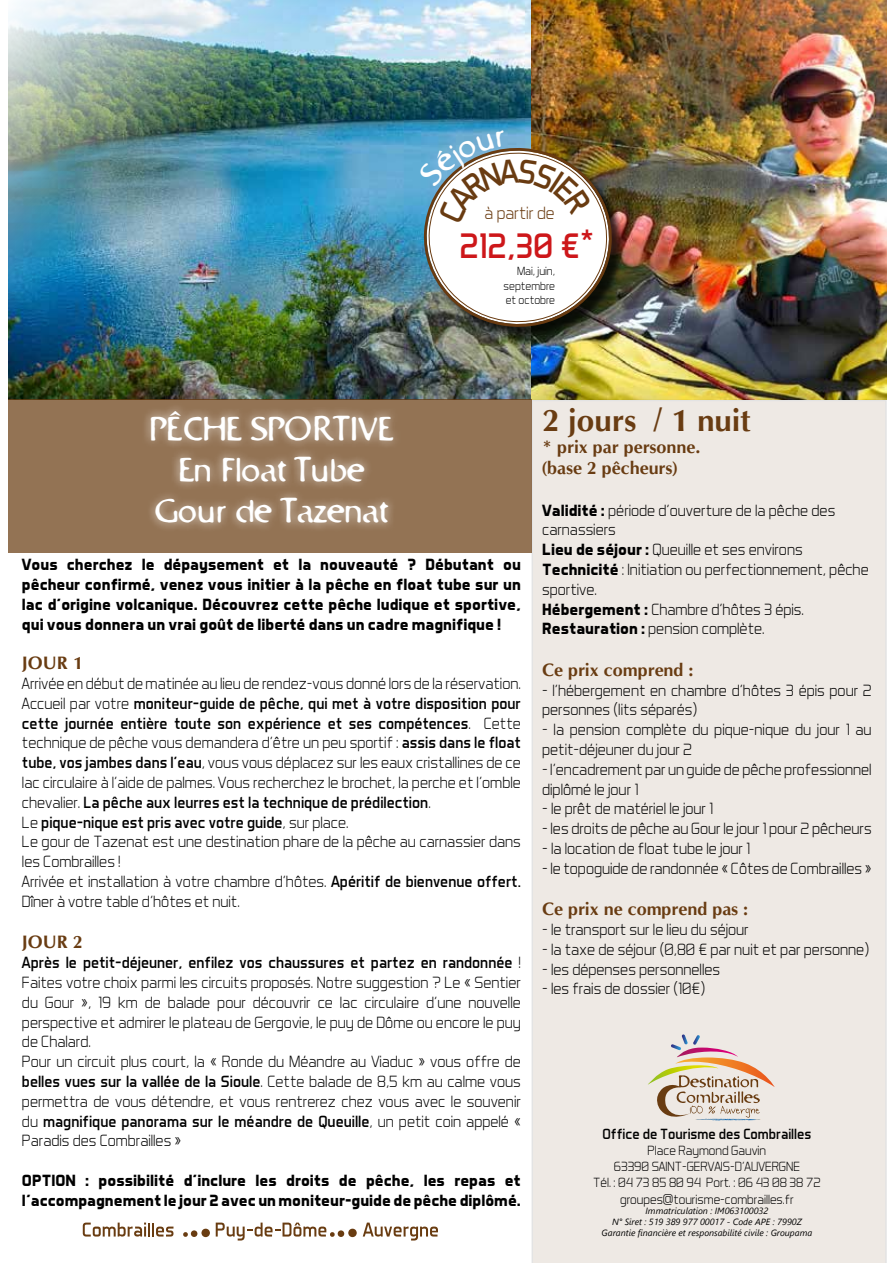
<style>
.page{position:relative;width:893px;height:1263px;background:#fff}
.page>*{position:absolute;margin:0;border:0;box-sizing:border-box;transform-origin:0 0}
.t1{font:36px "Aero Matics";color:#cd171a}
.t2{font:34.5px/41.4px "Bastard";color:#fff;text-align:center}
.t3{font:700 31.5px "CG Omega";color:#693c12}
.t4{font:700 18px/21.6px "CG Omega";color:#693c12}
.t5{font:300 18px "Aero Matics";color:#693b11}
.t6{font:300 16.5px/19.8px "Aero Matics";color:#000}
.t7{font:700 16.5px/19.8px "Aero Matics";color:#000;text-align:justify}
.t8{font:15px "Aero Matics";color:#000}
.t9{font:300 13.5px/16.2px "Aero Matics";color:#000;text-align:center}
.t10{font:300 12px/14.4px "Aero Matics";color:#000;text-align:justify}
.t11{font:italic 9px/10.8px "Segoe UI";color:#000;text-align:center}
.s1{font-size:41.4px}
.s2{font-weight:400}
.s3{font-weight:700}
</style>
<div class="page">
<img style="left:9px;top:0;width:522px;height:400px">
<img style="left:531px;top:0;width:356px;height:400px">
<div style="left:531px;top:400px;width:356px;height:863px;background:#eee9e4"></div>
<svg style="left:183px;top:1229px;width:27px;height:8px"></svg>
<svg style="left:83px;top:1222px;width:90px;height:14px"></svg>
<svg style="left:216px;top:1222px;width:141px;height:18px"></svg>
<svg style="left:363px;top:1222px;width:75px;height:18px"></svg>
<svg style="left:648px;top:1034px;width:127px;height:89px;background:#decec0"></svg>
<div style="left:426px;top:150px;width:200px;height:191px;background:#000;opacity:.75"></div>
<div style="left:9px;top:400px;width:522px;height:153px;background:#937354"></div>
<div style="left:141px;top:402px;width:261px;height:131px;background:#fff;opacity:.75"></div>
<img style="left:417px;top:130px;width:200px;height:199px">
<p class="t5" style="left:484px;top:202px;width:72px">à partir de</p>
<h1 class="t1" style="left:459px;top:224px;width:137px">212,30 €<span class="s1">*</span></h1>
<p class="t10" style="left:504px;top:264px;width:53px;text-indent:13px">Mai, juin, septembre et octobre</p>
<h2 class="t2" style="left:149px;top:408px;width:245px">PÊCHE SPORTIVE<br>En Float Tube<br>Gour de Tazenat</h2>
<p class="t7" style="left:22px;top:554px;width:500px">Vous cherchez le dépaysement et la nouveauté ? Débutant ou pêcheur confirmé, venez vous initier à la pêche en float tube sur un lac d’origine volcanique. Découvrez cette pêche ludique et sportive, qui vous donnera un vrai goût de liberté dans un cadre magnifique !</p>
<p class="t4" style="left:22px;top:652px;width:62px">JOUR 1</p>
<p class="t6" style="left:22px;top:673px;width:500px">Arrivée en début de matinée au lieu de rendez-vous donné lors de la réservation.<br>Accueil par votre <span class="s2">moniteur-guide de pêche, qui met à votre disposition pour cette journée entière toute son expérience et ses compétences</span>. Cette technique de pêche vous demandera d’être un peu sportif : <span class="s2">assis dans le float tube, vos jambes dans l’eau</span>, vous vous déplacez sur les eaux cristallines de ce lac circulaire à l’aide de palmes. Vous recherchez le brochet, la perche et l’omble chevalier. <span class="s2">La pêche aux leurres est la technique de prédilection</span>.<br>Le <span class="s2">pique-nique est pris avec votre guide</span>, sur place.<br>Le gour de Tazenat est une destination phare de la pêche au carnassier dans les Combrailles !<br>Arrivée et installation à votre chambre d’hôtes. <span class="s2">Apéritif de bienvenue offert.<br></span>Dîner à votre table d’hôtes et nuit.</p>
<p class="t4" style="left:22px;top:931px;width:62px">JOUR 2</p>
<p class="t6" style="left:22px;top:952px;width:500px"><span class="s2">Après le petit-déjeuner, enfilez vos chaussures et partez en randonnée</span> !<br>Faites votre choix parmi les circuits proposés. Notre suggestion ? Le « Sentier du Gour », 19 km de balade pour découvrir ce lac circulaire d’une nouvelle perspective et admirer le plateau de Gergovie, le puy de Dôme ou encore le puy de Chalard.<br>Pour un circuit plus court, la « Ronde du Méandre au Viaduc » vous offre de <span class="s2">belles vues sur la vallée de la Sioule</span>. Cette balade de 8,5 km au calme vous permettra de vous détendre, et vous rentrerez chez vous avec le souvenir du <span class="s2">magnifique panorama sur le méandre de Queuille</span>, un petit coin appelé « Paradis des Combrailles »</p>
<p class="t7" style="left:22px;top:1170px;width:500px">OPTION : possibilité d’inclure les droits de pêche, les repas et l’accompagnement le jour 2 avec un moniteur-guide de pêche diplômé.</p>
<h3 class="t3" style="left:542px;top:400px;width:210px">2 jours / 1 nuit</h3>
<p class="t4" style="left:542px;top:436px;width:160px">* prix par personne. (base 2 pêcheurs)</p>
<p class="t6" style="left:542px;top:500px;width:328px"><span class="s3">Validité :</span> période d’ouverture de la pêche des carnassiers<br><span class="s3">Lieu de séjour :</span> Queuille et ses environs <span class="s3">Technicité</span> : Initiation ou perfectionnement, pêche sportive.<br><span class="s3">Hébergement :</span> Chambre d’hôtes 3 épis.<br><span class="s3">Restauration :</span> pension complète.</p>
<p class="t4" style="left:542px;top:659px;width:153px">Ce prix comprend :</p>
<p class="t6" style="left:542px;top:680px;width:331px">- l’hébergement en chambre d’hôtes 3 épis pour 2 personnes (lits séparés)</p>
<p class="t6" style="left:542px;top:719px;width:331px">- la pension complète du pique-nique du jour 1 au petit-déjeuner du jour 2</p>
<p class="t6" style="left:542px;top:759px;width:331px">- l’encadrement par un guide de pêche professionnel diplômé le jour 1</p>
<p class="t6" style="left:542px;top:799px;width:173px">- le prêt de matériel le jour 1</p>
<p class="t6" style="left:542px;top:818px;width:331px">- les droits de pêche au Gour le jour 1 pour 2 pêcheurs</p>
<p class="t6" style="left:542px;top:838px;width:210px">- la location de float tube le jour 1</p>
<p class="t6" style="left:542px;top:858px;width:331px">- le topoguide de randonnée « Côtes de Combrailles »</p>
<p class="t4" style="left:542px;top:898px;width:208px">Ce prix ne comprend pas :</p>
<p class="t6" style="left:542px;top:919px;width:208px">- le transport sur le lieu du séjour</p>
<p class="t6" style="left:542px;top:939px;width:328px">- la taxe de séjour (0,80 € par nuit et par personne)</p>
<p class="t6" style="left:542px;top:959px;width:179px">- les dépenses personnelles</p>
<p class="t6" style="left:542px;top:979px;width:165px">- les frais de dossier (10€)</p>
<p class="t8" style="left:602px;top:1125px;width:211px">Office de Tourisme des Combrailles</p>
<p class="t9" style="left:593px;top:1142px;width:229px">Place Raymond Gauvin<br>63390 SAINT-GERVAIS-D’AUVERGNE<br>Tél. : 04 73 85 80 94 Port. : 06 43 08 38 72 groupes@tourisme-combrailles.fr</p>
<p class="t11" style="left:602px;top:1205px;width:212px">Immatriculation : IM063100032<br>N° Siret : 519 389 977 00017 - Code APE : 7990Z<br>Garantie financière et responsabilité civile : Groupama</p>
</div>
